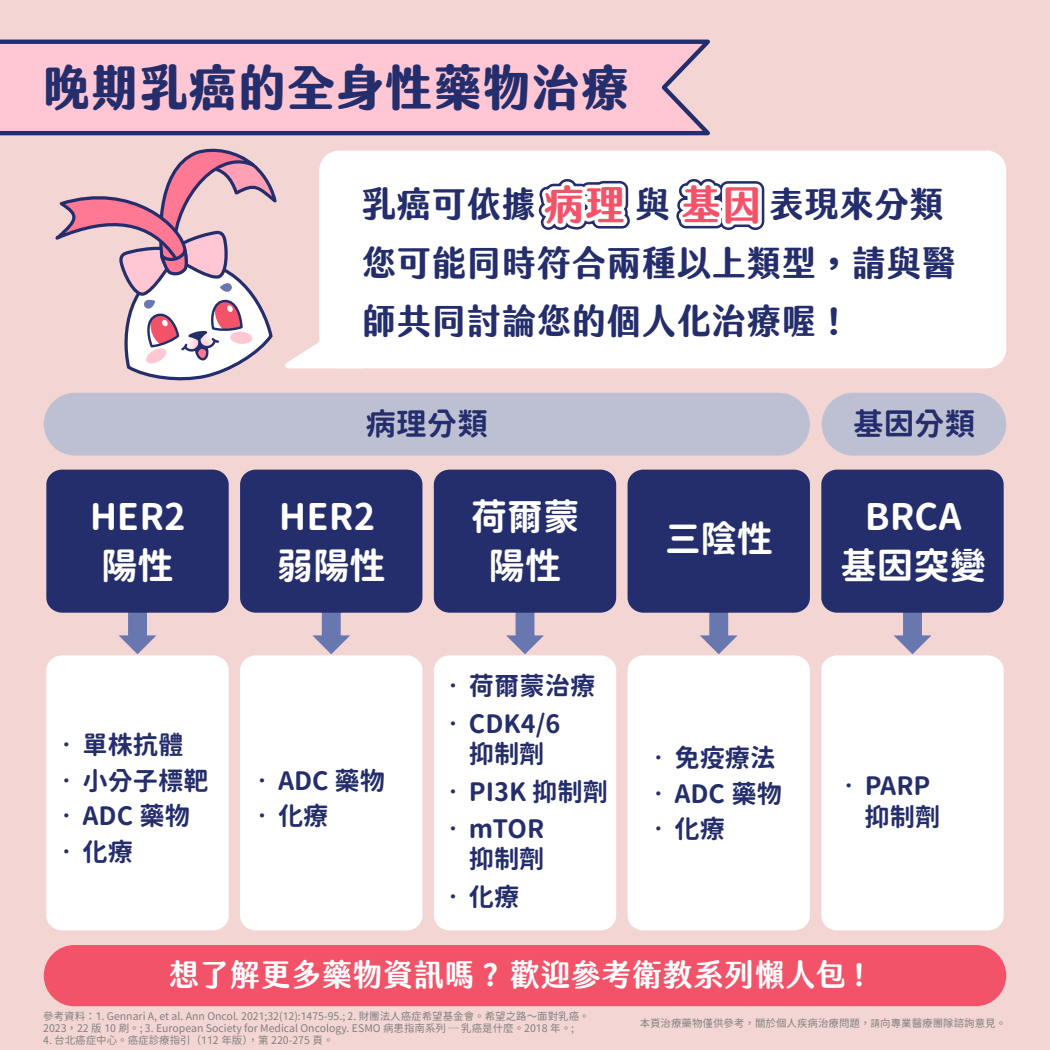
<style>
.page{position:relative;width:1050px;height:1050px;background:#f3d5d3}
.page>*{position:absolute;margin:0;border:0;box-sizing:border-box;transform-origin:0 0}
.t1{font:49px "jf jinxuanlatte 2.0 Heavy";color:#252e6c}
.t2{font:700 40.77px "jf jinxuanlatte 2.0 Extra";color:#f35369}
.t3{font:36.49px/49px "Gen Sen Rounded TW B";color:#fff;text-align:center}
.t4{font:700 35px/58.6px "jf jinxuanlatte 2.0 Extra";color:#252e6c}
.t5{font:30.62px "jf jinxuanlatte 2.0 Bold";color:#fff}
.t6{font:30.62px "Gen Sen Rounded TW B";color:#252e6c}
.t7{font:25.29px/30.4px "Gen Sen Rounded TW B";color:#252e6c;text-align:center}
.t8{font:10.5px/11.8px "Gen Sen Rounded TW R";color:#808080}
.s1{font-family:"Gen Jyuu Gothic";font-size:9.62px}
</style>
<div class="page">
<svg style="left:0;top:39px;width:710px;height:97px"></svg>
<div style="left:44px;top:945px;width:962px;height:61px;background:#f35369;border-radius:31px"></div>
<div style="left:319px;top:151px;width:687px;height:217px;background:#fff;border-radius:20px"></div>
<svg style="left:55px;top:148px;width:309px;height:233px"></svg>
<svg style="left:538px;top:179px;width:92px;height:51px"></svg>
<svg style="left:660px;top:124px;width:111px;height:106px"></svg>
<div style="left:46px;top:655px;width:183px;height:275px;background:#fff;border-radius:15px"></div>
<div style="left:240px;top:655px;width:182px;height:275px;background:#fff;border-radius:15px"></div>
<div style="left:434px;top:655px;width:182px;height:275px;background:#fff;border-radius:15px"></div>
<div style="left:628px;top:655px;width:182px;height:275px;background:#fff;border-radius:15px"></div>
<div style="left:821px;top:655px;width:183px;height:275px;background:#fff;border-radius:15px"></div>
<svg style="left:119px;top:613px;width:37px;height:41px"></svg>
<svg style="left:312px;top:613px;width:38px;height:41px"></svg>
<svg style="left:506px;top:613px;width:38px;height:41px"></svg>
<svg style="left:700px;top:613px;width:38px;height:41px"></svg>
<svg style="left:894px;top:613px;width:37px;height:41px"></svg>
<div style="left:46px;top:470px;width:183px;height:143px;background:#252e6c;border-radius:15px"></div>
<div style="left:240px;top:470px;width:182px;height:143px;background:#252e6c;border-radius:15px"></div>
<div style="left:434px;top:470px;width:182px;height:143px;background:#252e6c;border-radius:15px"></div>
<div style="left:628px;top:470px;width:182px;height:143px;background:#252e6c;border-radius:15px"></div>
<div style="left:821px;top:470px;width:183px;height:143px;background:#252e6c;border-radius:15px"></div>
<div style="left:822px;top:393px;width:184px;height:63px;background:#bdc0d3;border-radius:31px"></div>
<div style="left:44px;top:393px;width:766px;height:63px;background:#bdc0d3;border-radius:31px"></div>
<h1 class="t1" style="left:41px;top:43px;width:589px">晚期乳癌的全身性藥物治療</h1>
<h2 class="t2" style="left:544px;top:168px;width:83px">病理</h2>
<h2 class="t2" style="left:681px;top:168px;width:83px">基因</h2>
<h3 class="t4" style="left:361px;top:170px;width:177px">乳癌可依據</h3>
<h3 class="t4" style="left:635px;top:170px;width:36px">與</h3>
<h3 class="t4" style="left:361px;top:170px;width:597px;text-indent:408px">表現來分類您可能同時符合兩種以上類型，請與醫師共同討論您的個人化治療喔！</h3>
<h3 class="t3" style="left:89px;top:493px;width:98px">HER2陽性</h3>
<h3 class="t7" style="left:54px;top:730px;width:131px">• 單株抗體</h3>
<h3 class="t7" style="left:54px;top:766px;width:156px">• 小分子標靶</h3>
<h3 class="t7" style="left:54px;top:801px;width:138px">• ADC 藥物</h3>
<h3 class="t7" style="left:54px;top:837px;width:81px">• 化療</h3>
<h3 class="t6" style="left:366px;top:407px;width:124px">病理分類</h3>
<h3 class="t6" style="left:853px;top:407px;width:124px">基因分類</h3>
<h3 class="t3" style="left:470px;top:493px;width:111px">荷爾蒙陽性</h3>
<h3 class="t3" style="left:277px;top:493px;width:111px;text-align:left">HER2弱陽性</h3>
<h3 class="t3" style="left:840px;top:493px;width:147px">BRCA<br>基因突變</h3>
<h3 class="t3" style="left:664px;top:515px;width:111px">三陰性</h3>
<h3 class="t7" style="left:250px;top:766px;width:137px">•ADC 藥物</h3>
<h3 class="t7" style="left:250px;top:801px;width:81px">• 化療</h3>
<h3 class="t7" style="left:441px;top:672px;width:156px">• 荷爾蒙治療</h3>
<h3 class="t7" style="left:441px;top:709px;width:122px">• CDK4/6抑制劑</h3>
<h3 class="t7" style="left:441px;top:777px;width:169px">• PI3K 抑制劑</h3>
<h3 class="t7" style="left:441px;top:814px;width:106px;text-align:right">• mTOR抑制劑</h3>
<h3 class="t7" style="left:441px;top:882px;width:81px">• 化療</h3>
<h3 class="t7" style="left:646px;top:743px;width:131px">• 免疫療法</h3>
<h3 class="t7" style="left:646px;top:779px;width:138px">• ADC 藥物</h3>
<h3 class="t7" style="left:646px;top:814px;width:81px">• 化療</h3>
<h3 class="t7" style="left:864px;top:771px;width:77px;text-align:left;text-indent:-28px">• PARP抑制劑</h3>
<h3 class="t5" style="left:169px;top:947px;width:697px">想了解更多藥物資訊嗎 ? 歡迎參考衛教系列懶人包 !</h3>
<p class="t8" style="left:640px;top:1018px;width:368px">本頁治療藥物僅供參考，關於個人疾病治療問題，<span class="s1">請</span>向專業醫療團隊諮詢意見。</p>
<p class="t8" style="left:43px;top:1010px;width:548px">參考資料：1. Gennari A, et al. Ann Oncol. 2021;32(12):1475-95.; 2. 財團法人癌症希望基金會。希望之路～面對乳癌。<br>2023，22 版 10 刷。; 3. European Society for Medical Oncology. ESMO 病患指南系列 ─ 乳癌是什麼。2018 年。;</p>
<p class="t8" style="left:43px;top:1034px;width:292px">4. 台北癌症中心。癌症診療指引（112 年版），第 220-275 頁。</p>
</div>
